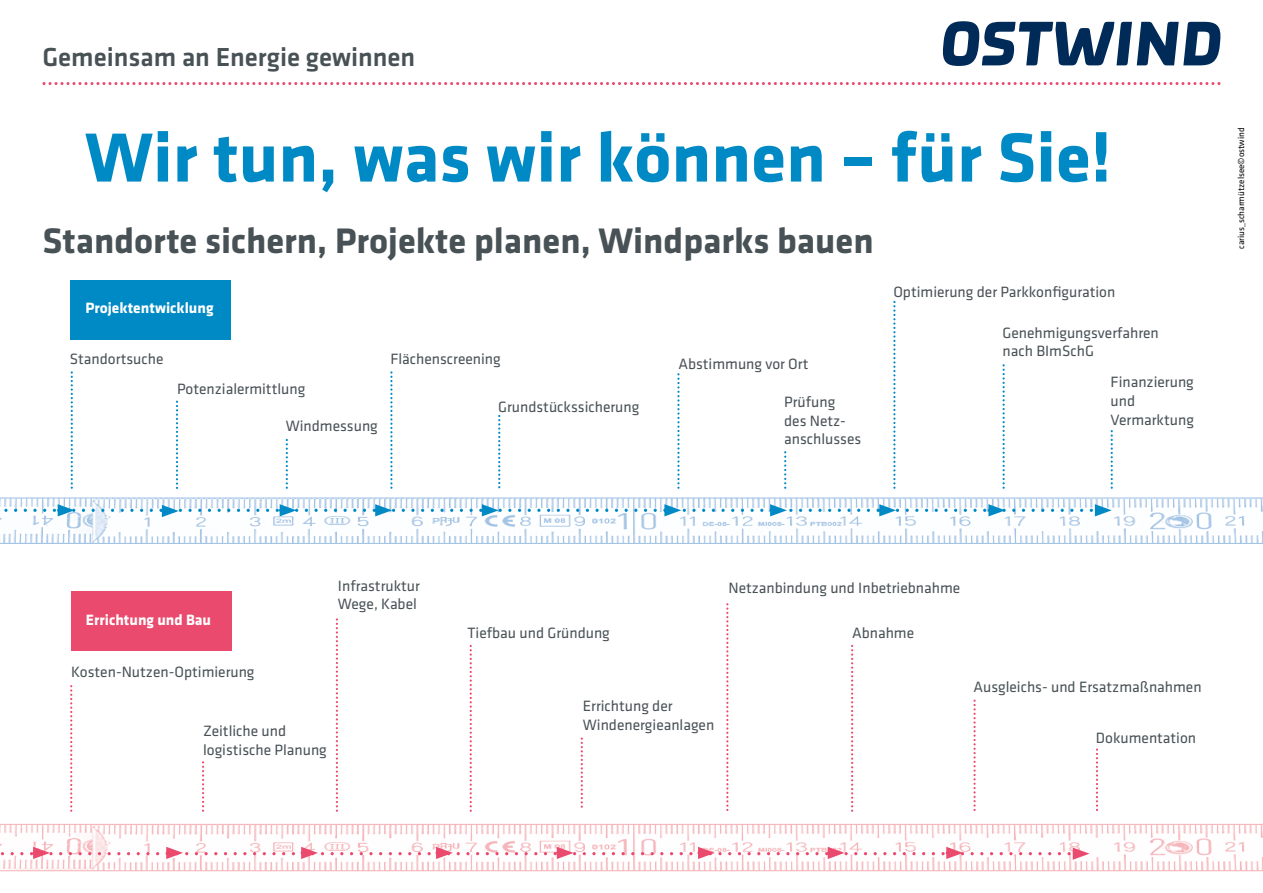
<style>
.page{position:relative;width:1263px;height:893px;background:#fff}
.page>*{position:absolute;margin:0;border:0;box-sizing:border-box;transform-origin:0 0}
.t1{font:700 72px "Klavika";color:#008ac5}
.t2{font:700 36.75px "Klavika";color:#485256}
.t3{font:500 27px "Klavika";color:#485256}
.t4{font:15.45px/18.6px "Klavika";color:#485256}
.t5{font:700 15.45px "Klavika";color:#fff}
.t6{font:9px "Klavika";color:#000}
</style>
<div class="page">
<img style="left:0;top:825px;width:1263px;height:45px">
<hr style="left:0;top:824px;width:1263px;height:1px;background:#f6b5ba">
<hr style="left:0;top:870px;width:1263px;height:1px;background:#f6b5ba">
<img style="left:0;top:498px;width:1263px;height:45px">
<hr style="left:0;top:497px;width:1263px;height:1px;background:#a3c4e4">
<hr style="left:0;top:543px;width:1263px;height:1px;background:#a3c4e4">
<div style="left:70px;top:280px;width:161px;height:59px;background:#008ac5"></div>
<svg style="left:71px;top:371px;width:2px;height:118px"></svg>
<svg style="left:176px;top:401px;width:2px;height:88px"></svg>
<svg style="left:286px;top:439px;width:2px;height:50px"></svg>
<svg style="left:390px;top:371px;width:2px;height:118px"></svg>
<svg style="left:677px;top:373px;width:2px;height:116px"></svg>
<svg style="left:784px;top:451px;width:2px;height:38px"></svg>
<svg style="left:893px;top:301px;width:2px;height:188px"></svg>
<svg style="left:1002px;top:364px;width:3px;height:125px"></svg>
<svg style="left:1111px;top:430px;width:2px;height:59px"></svg>
<svg style="left:498px;top:415px;width:2px;height:73px"></svg>
<div style="left:71px;top:592px;width:161px;height:59px;background:#ea4a6d"></div>
<svg style="left:70px;top:685px;width:2px;height:127px"></svg>
<svg style="left:202px;top:761px;width:2px;height:51px"></svg>
<svg style="left:336px;top:618px;width:2px;height:194px"></svg>
<svg style="left:470px;top:645px;width:2px;height:167px"></svg>
<svg style="left:1096px;top:748px;width:2px;height:63px"></svg>
<svg style="left:726px;top:603px;width:2px;height:208px"></svg>
<svg style="left:581px;top:737px;width:2px;height:71px"></svg>
<svg style="left:973px;top:700px;width:3px;height:111px"></svg>
<svg style="left:851px;top:645px;width:2px;height:167px"></svg>
<svg style="left:0;top:504px;width:1112px;height:13px"></svg>
<svg style="left:0;top:847px;width:1089px;height:13px"></svg>
<svg style="left:942px;top:21px;width:279px;height:45px"></svg>
<svg style="left:43px;top:82px;width:1177px;height:3px"></svg>
<h3 class="t3" style="left:43px;top:38px;width:374px">Gemeinsam an Energie gewinnen</h3>
<h1 class="t1" style="left:85px;top:106px;width:1028px">wir tun, was wir können – für Sie!</h1>
<h2 class="t2" style="left:43px;top:214px;width:833px">Standorte sichern, Projekte planen, windparks bauen</h2>
<p class="t5" style="left:85px;top:297px;width:130px">Projektentwicklung</p>
<p class="t4" style="left:70px;top:349px;width:95px">Standortsuche</p>
<p class="t4" style="left:177px;top:379px;width:130px">Potenzialermittlung</p>
<p class="t4" style="left:286px;top:416px;width:94px">Windmessung</p>
<p class="t4" style="left:390px;top:349px;width:112px">Flächenscreening</p>
<p class="t4" style="left:678px;top:354px;width:132px">Abstimmung vor Ort</p>
<p class="t4" style="left:498px;top:397px;width:143px">Grundstückssicherung</p>
<p class="t4" style="left:784px;top:392px;width:79px">Prüfung des Netz&shy;anschlusses</p>
<p class="t4" style="left:893px;top:282px;width:223px">Optimierung der Parkkonfiguration</p>
<p class="t4" style="left:1002px;top:323px;width:158px">Genehmigungsverfahren nach BImSchG</p>
<p class="t4" style="left:1111px;top:372px;width:85px">Finanzierung und<br>Vermarktung</p>
<p class="t6" style="left:1235px;top:249px;width:123px;rotate:-90deg">carius_scharmützelsee©ostwind</p>
<p class="t5" style="left:86px;top:608px;width:127px">errichtung und Bau</p>
<p class="t4" style="left:71px;top:662px;width:185px">Kosten-Nutzen-Optimierung</p>
<p class="t4" style="left:203px;top:721px;width:125px">Zeitliche und logistische Planung</p>
<p class="t4" style="left:338px;top:576px;width:83px">Infrastruktur<br>Wege, Kabel</p>
<p class="t4" style="left:728px;top:578px;width:233px">Netzanbindung und Inbetriebnahme</p>
<p class="t4" style="left:467px;top:623px;width:144px">Tiefbau und Gründung</p>
<p class="t4" style="left:583px;top:696px;width:133px">Errichtung der<br>Windenergieanlagen</p>
<p class="t4" style="left:852px;top:623px;width:64px">Abnahme</p>
<p class="t4" style="left:973px;top:677px;width:230px">Ausgleichs- und Ersatzmaßnahmen</p>
<p class="t4" style="left:1096px;top:728px;width:102px">Dokumentation</p>
</div>
